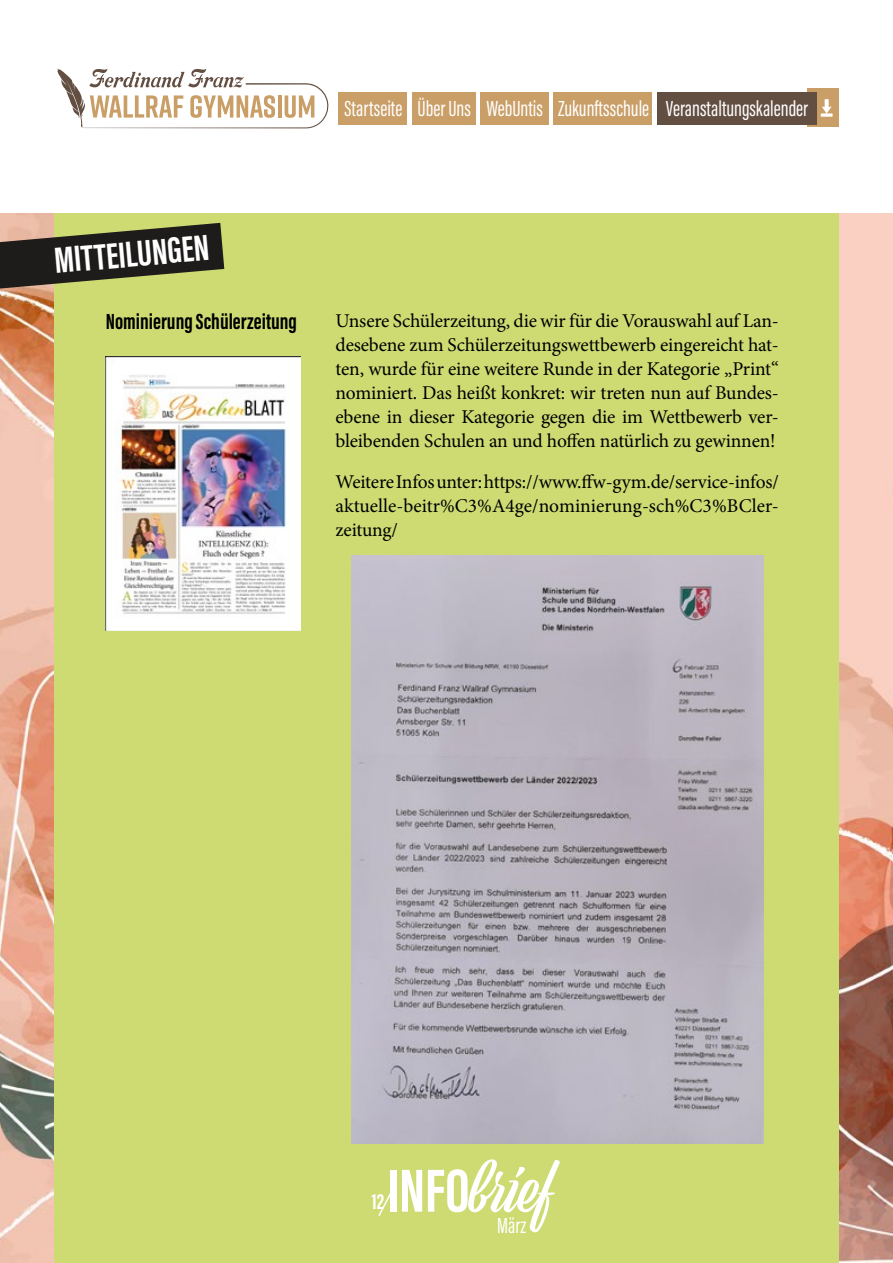
<style>
.page{position:relative;width:893px;height:1263px;background:#fff}
.page>*{position:absolute;margin:0;border:0;box-sizing:border-box;transform-origin:0 0}
.t1{font:62.7px "Viktor Script";color:#fff}
.t2{font:700 37.5px "Acumin Pro Extra Cond";color:#fff}
.t3{font:22.5px "Acumin Pro Extra Cond";color:#fff}
.t4{font:700 22.5px "Acumin Pro Extra Cond";color:#000}
.t5{font:700 22.5px "Acumin Pro Extra Cond";color:#fff}
.t6{font:19.5px/24px "Minion Pro";letter-spacing:-.01em;color:#000;text-align:justify}
.s1{font-family:"Acumin Pro Extra Cond";font-weight:700}
</style>
<div class="page">
<img style="left:0;top:213px;width:893px;height:1050px">
<div style="left:54px;top:212px;width:785px;height:1051px;background:#cddb72"></div>
<svg style="left:0;top:223px;width:224px;height:66px"></svg>
<div style="left:0;top:0;width:893px;height:213px;background:#fff"></div>
<img style="left:106px;top:356px;width:194px;height:274px">
<img style="left:351px;top:555px;width:412px;height:589px">
<svg style="left:378px;top:1191px;width:14px;height:25px"></svg>
<div style="left:808px;top:89px;width:31px;height:38px;background:#ca9e67"></div>
<div style="left:339px;top:92px;width:68px;height:32px;background:#ca9e67"></div>
<div style="left:481px;top:92px;width:68px;height:32px;background:#ca9e67"></div>
<div style="left:657px;top:92px;width:159px;height:32px;background:#634e42"></div>
<div style="left:412px;top:92px;width:64px;height:32px;background:#ca9e67"></div>
<div style="left:553px;top:92px;width:99px;height:32px;background:#ca9e67"></div>
<svg style="left:57px;top:69px;width:271px;height:59px"></svg>
<svg style="left:821px;top:99px;width:12px;height:18px"></svg>
<p class="t3" style="left:344px;top:95px;width:465px">Startseite Über Uns WebUntis Zukunftsschule Veranstaltungskalender</p>
<h2 class="t2" style="left:52px;top:238px;width:157px;rotate:-5deg">MITTEILUNGEN</h2>
<p class="t4" style="left:106px;top:307px;width:193px">Nominierung Schülerzeitung</p>
<p class="t6" style="left:336px;top:308px;width:445px">Unsere Schülerzeitung, die wir für die Vorauswahl auf Lan&shy;desebene zum Schülerzeitungswettbewerb eingereicht hat&shy;ten, wurde für eine weitere Runde in der Kategorie „Print“ nominiert. Das heißt konkret: wir treten nun auf Bundes&shy;ebene in dieser Kategorie gegen die im Wettbewerb ver&shy;bleibenden Schulen an und hoffen natürlich zu gewinnen!</p>
<p class="t6" style="left:336px;top:469px;width:445px">Weitere Infos unter: https://www.ffw-gym.de/service-infos/ aktuelle-beitr%C3%A4ge/nominierung-sch%C3%BCler&shy;zeitung/</p>
<h1 class="t1" style="left:387px;top:1153px;width:167px"><span class="s1">INFO</span>brief</h1>
<p class="t5" style="left:372px;top:1188px;width:14px">12</p>
<p class="t3" style="left:497px;top:1212px;width:31px">März</p>
</div>
